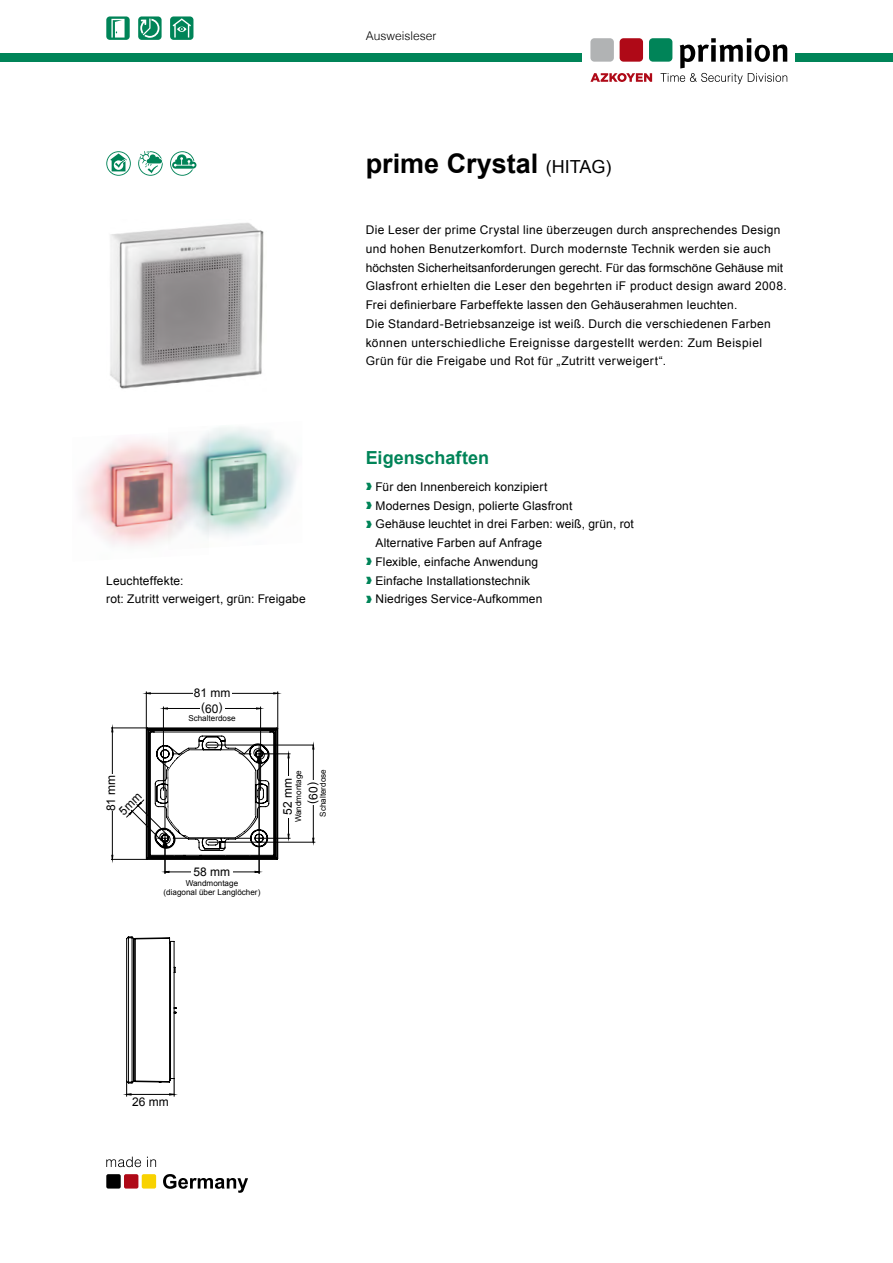
<style>
.page{position:relative;width:893px;height:1263px;background:#fff}
.page>*{position:absolute;margin:0;border:0;box-sizing:border-box;transform-origin:0 0}
.t1{font:700 27px "Arial";color:#000}
.t2{font:700 18px "Arial";color:#008458}
.t3{font:12px/18.8px "Arial";letter-spacing:.02em;color:#000}
.t4{font:300 12px "Helvetica";color:#000}
.t5{font:8.1px/9.4px "Arial";color:#000;text-align:center}
.s1{font-weight:400;font-size:18px}
.s2{color:#008458}
</style>
<div class="page">
<svg style="left:106px;top:1156px;width:35px;height:11px"></svg>
<svg style="left:147px;top:1156px;width:9px;height:11px"></svg>
<svg style="left:163px;top:1174px;width:85px;height:19px"></svg>
<div style="left:106px;top:1174px;width:15px;height:14px;background:#000;border-radius:2px"></div>
<div style="left:124px;top:1174px;width:14px;height:14px;background:#af0917;border-radius:2px"></div>
<div style="left:142px;top:1174px;width:14px;height:14px;background:#f8d200;border-radius:2px"></div>
<div style="left:106px;top:16px;width:24px;height:24px;background:#008458;border-radius:4px"></div>
<svg style="left:111px;top:19px;width:14px;height:19px"></svg>
<div style="left:170px;top:16px;width:23px;height:24px;background:#008458;border-radius:4px"></div>
<svg style="left:173px;top:18px;width:18px;height:20px"></svg>
<div style="left:138px;top:16px;width:24px;height:24px;background:#008458;border-radius:4px"></div>
<svg style="left:140px;top:19px;width:19px;height:19px"></svg>
<img style="left:80px;top:439px;width:88px;height:107px">
<img style="left:168px;top:427px;width:128px;height:114px">
<img style="left:110px;top:222px;width:154px;height:167px">
<svg style="left:126px;top:936px;width:51px;height:160px"></svg>
<div style="left:0;top:53px;width:893px;height:9px;background:#008458"></div>
<div style="left:583px;top:30px;width:212px;height:39px;background:#fff"></div>
<div style="left:649px;top:38px;width:23px;height:24px;background:#008458;border-radius:4px"></div>
<div style="left:620px;top:38px;width:23px;height:24px;background:#af0917;border-radius:4px"></div>
<div style="left:590px;top:38px;width:24px;height:24px;background:#b1b3b4;border-radius:4px"></div>
<svg style="left:590px;top:73px;width:62px;height:9px"></svg>
<svg style="left:660px;top:38px;width:127px;height:46px"></svg>
<hr style="left:209px;top:842px;width:106px;height:1px;background:#000">
<svg style="left:106px;top:151px;width:25px;height:25px"></svg>
<svg style="left:107px;top:152px;width:23px;height:23px"></svg>
<svg style="left:110px;top:153px;width:17px;height:18px"></svg>
<svg style="left:170px;top:151px;width:25px;height:25px"></svg>
<svg style="left:171px;top:152px;width:26px;height:23px"></svg>
<svg style="left:138px;top:151px;width:25px;height:25px"></svg>
<svg style="left:139px;top:151px;width:24px;height:24px"></svg>
<svg style="left:111px;top:692px;width:203px;height:182px"></svg>
<p class="t4" style="left:366px;top:25px;width:72px">Ausweisleser</p>
<p class="t3" style="left:106px;top:571px;width:201px">Leuchteffekte:<br>rot: Zutritt verweigert, grün: Freigabe</p>
<p class="t3" style="left:194px;top:684px;width:38px">81 mm</p>
<p class="t3" style="left:201px;top:699px;width:23px">(60)</p>
<p class="t5" style="left:188px;top:713px;width:49px">Schalterdose</p>
<p class="t5" style="left:318px;top:817px;width:49px;rotate:-90deg">Schalterdose</p>
<p class="t3" style="left:102px;top:811px;width:38px;rotate:-90deg">81 mm</p>
<p class="t3" style="left:278px;top:815px;width:38px;rotate:-90deg">52 mm</p>
<p class="t5" style="left:294px;top:822px;width:54px;rotate:-90deg">Wandmontage</p>
<p class="t3" style="left:303px;top:804px;width:23px;rotate:-90deg">(60)</p>
<p class="t3" style="left:194px;top:863px;width:38px">58 mm</p>
<p class="t5" style="left:164px;top:878px;width:98px">Wandmontage<br>(diagonal über Langlöcher)</p>
<h1 class="t1" style="left:366px;top:145px;width:247px">prime Crystal <span class="s1">(HITAG)</span></h1>
<p class="t3" style="left:366px;top:221px;width:422px">Die Leser der prime Crystal line überzeugen durch ansprechendes Design und hohen Benutzerkomfort. Durch modernste Technik werden sie auch höchsten Sicherheitsanforderungen gerecht. Für das formschöne Gehäuse mit Glasfront erhielten die Leser den begehrten iF product design award 2008.<br>Frei definierbare Farbeffekte lassen den Gehäuserahmen leuchten.<br>Die Standard-Betriebsanzeige ist weiß. Durch die verschiedenen Farben können unterschiedliche Ereignisse dargestellt werden: Zum Beispiel Grün für die Freigabe und Rot für „Zutritt verweigert“.</p>
<h2 class="t2" style="left:366px;top:445px;width:125px">Eigenschaften</h2>
<p class="t3" style="left:366px;top:477px;width:183px"><span class="s2">❱</span> Für den Innenbereich konzipiert</p>
<p class="t3" style="left:366px;top:496px;width:208px"><span class="s2">❱</span> Modernes Design, polierte Glasfront</p>
<p class="t3" style="left:366px;top:515px;width:270px"><span class="s2">❱</span> Gehäuse leuchtet in drei Farben: weiß, grün, rot</p>
<p class="t3" style="left:375px;top:534px;width:168px">Alternative Farben auf Anfrage</p>
<p class="t3" style="left:366px;top:552px;width:174px"><span class="s2">❱</span> Flexible, einfache Anwendung</p>
<p class="t3" style="left:366px;top:571px;width:166px"><span class="s2">❱</span> Einfache Installationstechnik</p>
<p class="t3" style="left:366px;top:590px;width:178px"><span class="s2">❱</span> Niedriges Service-Aufkommen</p>
<p class="t3" style="left:132px;top:1093px;width:38px">26 mm</p>
</div>
